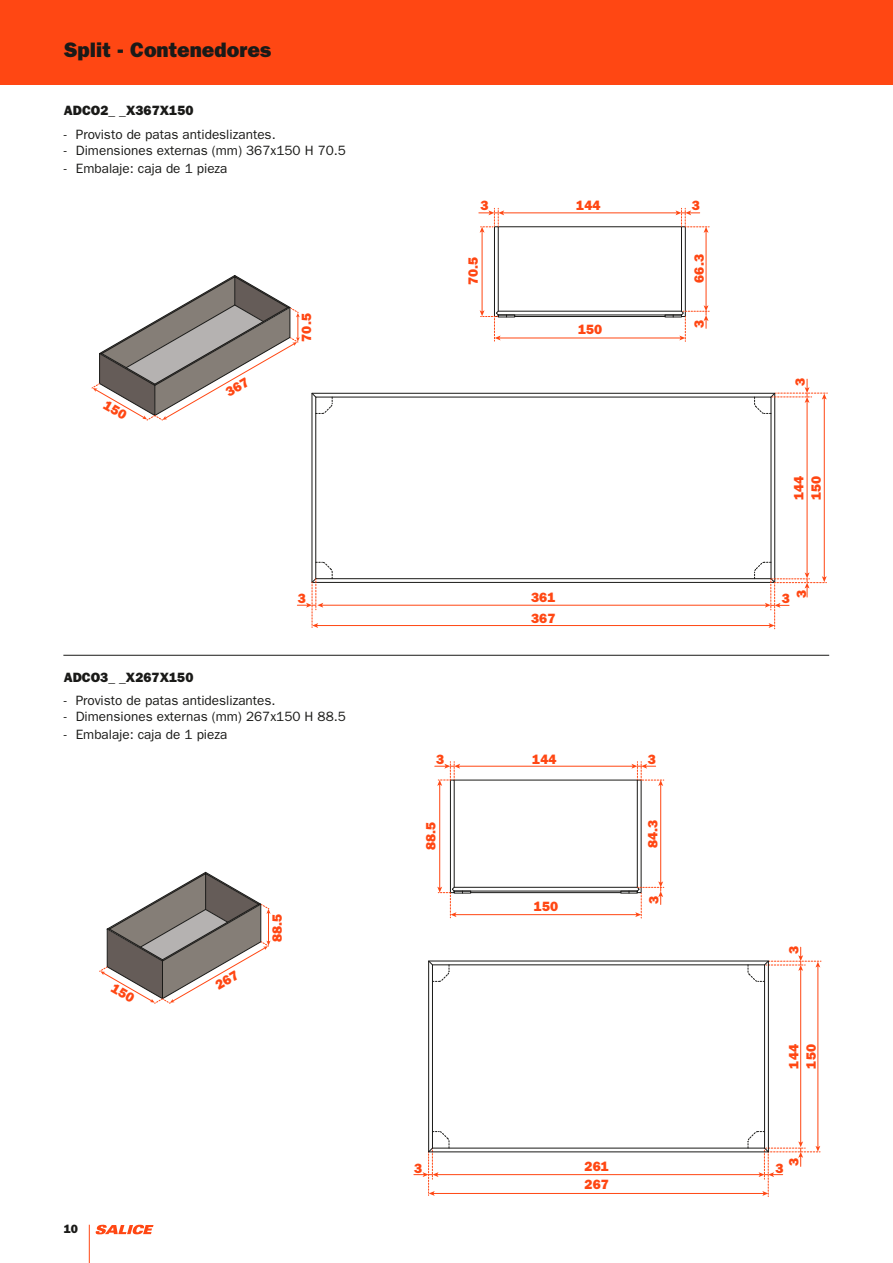
<style>
.page{position:relative;width:893px;height:1263px;background:#fff}
.page>*{position:absolute;margin:0;border:0;box-sizing:border-box;transform-origin:0 0}
.t1{font:21px "ITC Franklin Gothic Std Hvy";color:#1a1a18}
.t2{font:13.5px "ITC Franklin Gothic Std";color:#1a1a18}
.t3{font:13.5px "ITC Franklin Gothic Std Hvy";color:#ff4713}
.t4{font:13.5px "ITC Franklin Gothic Std Hvy";color:#1a1a18}
.t5{font:12px "ITC Franklin Gothic Std Hvy";color:#1a1a18}
</style>
<div class="page">
<div style="left:0;top:0;width:893px;height:85px;background:#ff4713"></div>
<hr style="left:63px;top:655px;width:766px;height:1px;background:#1a1a18">
<svg style="left:479px;top:208px;width:230px;height:134px"></svg>
<svg style="left:435px;top:762px;width:229px;height:156px"></svg>
<hr style="left:818px;top:966px;width:1px;height:181px;background:#ff4713">
<hr style="left:800px;top:969px;width:1px;height:174px;background:#ff4713">
<hr style="left:433px;top:1193px;width:331px;height:1px;background:#ff4713">
<hr style="left:437px;top:1174px;width:323px;height:1px;background:#ff4713">
<div style="left:428px;top:961px;width:341px;height:191px;border:1px solid #1a1a18"></div>
<div style="left:432px;top:964px;width:333px;height:184px;border:1px solid #1a1a18"></div>
<svg style="left:428px;top:960px;width:22px;height:22px"></svg>
<svg style="left:414px;top:1131px;width:36px;height:65px"></svg>
<svg style="left:747px;top:947px;width:74px;height:35px"></svg>
<svg style="left:747px;top:1131px;width:73px;height:66px"></svg>
<div style="left:312px;top:393px;width:463px;height:190px;border:1px solid #1a1a18"></div>
<div style="left:315px;top:397px;width:456px;height:182px;border:1px solid #1a1a18"></div>
<svg style="left:311px;top:392px;width:22px;height:22px"></svg>
<hr style="left:316px;top:625px;width:454px;height:1px;background:#ff4713">
<hr style="left:322px;top:605px;width:445px;height:1px;background:#ff4713">
<svg style="left:297px;top:562px;width:36px;height:66px"></svg>
<hr style="left:824px;top:398px;width:1px;height:180px;background:#ff4713">
<hr style="left:807px;top:401px;width:1px;height:173px;background:#ff4713">
<svg style="left:754px;top:379px;width:74px;height:35px"></svg>
<svg style="left:754px;top:562px;width:73px;height:67px"></svg>
<hr style="left:89px;top:1225px;width:1px;height:38px;background:#ff4713">
<svg style="left:96px;top:1225px;width:58px;height:9px"></svg>
<svg style="left:92px;top:275px;width:208px;height:145px"></svg>
<svg style="left:100px;top:872px;width:171px;height:132px"></svg>
<h1 class="t1" style="left:64px;top:37px;width:209px">Split - Contenedores</h1>
<p class="t4" style="left:64px;top:102px;width:131px">ADCO2_ _X367X150</p>
<p class="t2" style="left:64px;top:126px;width:213px">- Provisto de patas antideslizantes.</p>
<p class="t2" style="left:64px;top:142px;width:284px">- Dimensiones externas (mm) 367x150 H 70.5</p>
<p class="t2" style="left:64px;top:160px;width:165px">- Embalaje: caja de 1 pieza</p>
<p class="t3" style="left:299px;top:342px;width:30px;rotate:-90deg">70.5</p>
<p class="t3" style="left:480px;top:198px;width:10px">3</p>
<p class="t3" style="left:576px;top:198px;width:26px">144</p>
<p class="t3" style="left:692px;top:198px;width:10px">3</p>
<p class="t3" style="left:465px;top:285px;width:30px;rotate:-90deg">70.5</p>
<p class="t3" style="left:691px;top:283px;width:30px;rotate:-90deg">66.3</p>
<p class="t3" style="left:578px;top:321px;width:26px">150</p>
<p class="t3" style="left:691px;top:328px;width:10px;rotate:-90deg">3</p>
<p class="t3" style="left:792px;top:386px;width:10px;rotate:-90deg">3</p>
<p class="t3" style="left:791px;top:500px;width:26px;rotate:-90deg">144</p>
<p class="t3" style="left:808px;top:500px;width:26px;rotate:-90deg">150</p>
<p class="t3" style="left:793px;top:598px;width:10px;rotate:-90deg">3</p>
<p class="t3" style="left:298px;top:590px;width:10px">3</p>
<p class="t3" style="left:531px;top:589px;width:26px">361</p>
<p class="t3" style="left:782px;top:591px;width:10px">3</p>
<p class="t3" style="left:531px;top:610px;width:26px">367</p>
<p class="t4" style="left:64px;top:669px;width:131px">ADCO3_ _X267X150</p>
<p class="t2" style="left:64px;top:693px;width:213px">- Provisto de patas antideslizantes.</p>
<p class="t2" style="left:64px;top:709px;width:284px">- Dimensiones externas (mm) 267x150 H 88.5</p>
<p class="t2" style="left:64px;top:727px;width:165px">- Embalaje: caja de 1 pieza</p>
<p class="t5" style="left:64px;top:1222px;width:16px">10</p>
<p class="t3" style="left:269px;top:942px;width:30px;rotate:-90deg">88.5</p>
<p class="t3" style="left:436px;top:751px;width:10px">3</p>
<p class="t3" style="left:532px;top:751px;width:26px">144</p>
<p class="t3" style="left:648px;top:751px;width:10px">3</p>
<p class="t3" style="left:423px;top:850px;width:30px;rotate:-90deg">88.5</p>
<p class="t3" style="left:645px;top:848px;width:30px;rotate:-90deg">84.3</p>
<p class="t3" style="left:534px;top:899px;width:26px">150</p>
<p class="t3" style="left:646px;top:904px;width:10px;rotate:-90deg">3</p>
<p class="t3" style="left:786px;top:954px;width:10px;rotate:-90deg">3</p>
<p class="t3" style="left:786px;top:1068px;width:26px;rotate:-90deg">144</p>
<p class="t3" style="left:803px;top:1068px;width:26px;rotate:-90deg">150</p>
<p class="t3" style="left:786px;top:1166px;width:10px;rotate:-90deg">3</p>
<p class="t3" style="left:414px;top:1160px;width:10px">3</p>
<p class="t3" style="left:585px;top:1158px;width:26px">261</p>
<p class="t3" style="left:775px;top:1160px;width:10px">3</p>
<p class="t3" style="left:585px;top:1177px;width:26px">267</p>
</div>
